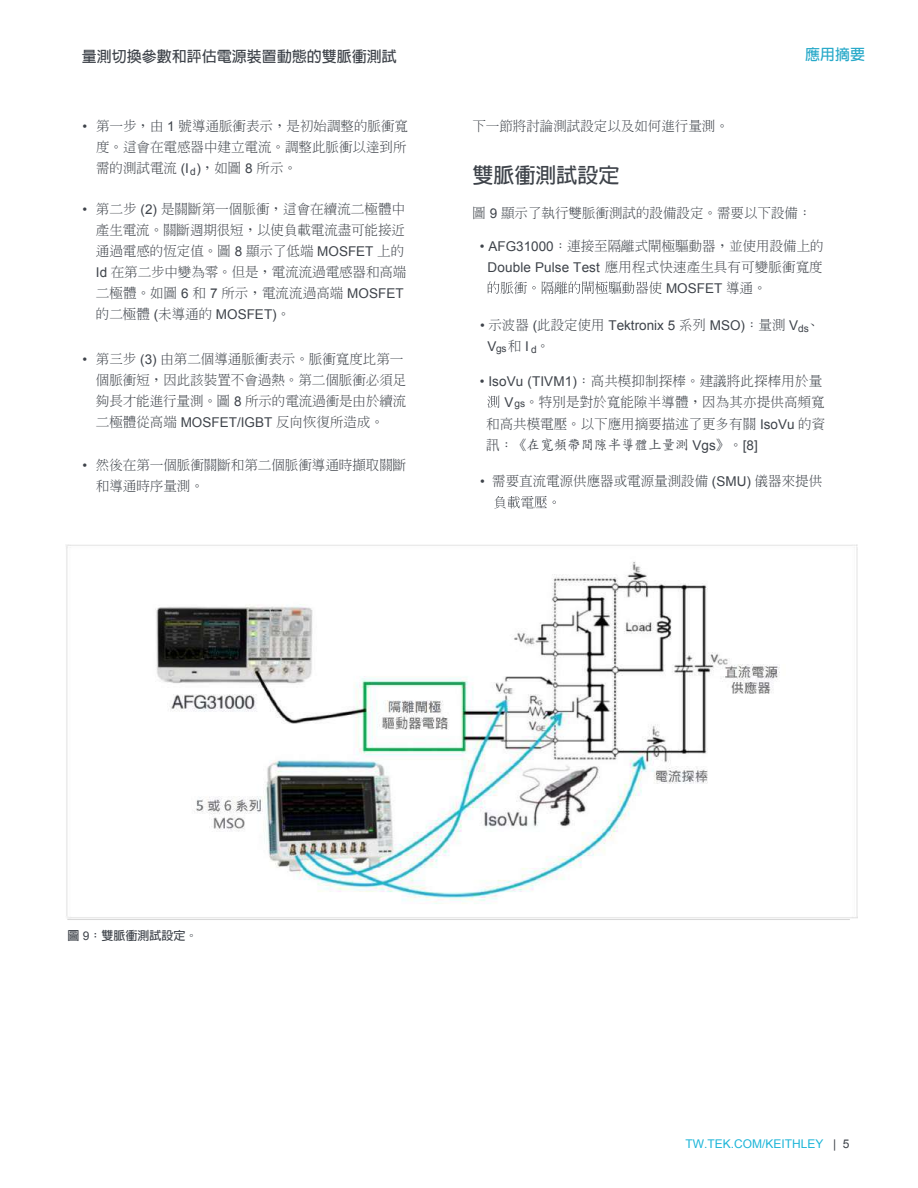
<style>
.page{position:relative;width:918px;height:1188px;background:#fff}
.page>*{position:absolute;margin:0;border:0;box-sizing:border-box;transform-origin:0 0}
.t1{font:700 21px "Lin Gothic";color:#3e434a}
.t2{font:700 15px "Lin Gothic";color:#3e434a}
.t3{font:700 15px "Lin Gothic";color:#27a9c9}
.t4{font:300 13.5px/21px "Adobe Ming Std";color:#3e434a}
.t5{font:13.5px/21px "Arial";color:#3e434a}
.t6{font:500 13.5px "Zen Kai";color:#3e434a}
.t7{font:12px "Arial";color:#1cb5d8}
.t8{font:700 12px "Lin Gothic";color:#3e434a}
.t9{font:10.2px "Arial";color:#3e434a}
.s1{font-family:"Arial";font-weight:400}
.s2{font-family:"Adobe Ming Std";font-weight:300}
.s3{font-family:"Arial";font-weight:400;font-size:10.2px}
.s4{color:#3e434a}
</style>
<div class="page">
<svg style="left:488px;top:281px;width:174px;height:13px"></svg>
<svg style="left:487px;top:396px;width:13px;height:12px"></svg>
<svg style="left:494px;top:496px;width:62px;height:13px"></svg>
<img style="left:66px;top:544px;width:792px;height:375px">
<p class="t2" style="left:82px;top:48px;width:317px">量測切換參數和評估電源裝置動態的雙脈衝測試</p>
<p class="t4" style="left:96px;top:115px;width:314px;text-align:justify;text-indent:-14px"><span class="s1">•</span> 第一步，由 <span class="s1">1</span> 號導通脈衝表示，是初始調整的脈衝寬度。這會在電感器中建立電流。調整此脈衝以達到所需的測試電流 <span class="s1">(I )</span><sub>d</sub> ，如圖 <span class="s1">8</span> 所示。</p>
<p class="t4" style="left:96px;top:198px;width:312px;text-indent:-14px"><span class="s1">•</span> 第二步 <span class="s1">(2)</span> 是關斷第一個脈衝，這會在續流二極體中產生電流。關斷週期很短，以使負載電流盡可能接近通過電感的恆定值。圖 <span class="s1">8</span> 顯示了低端 <span class="s1">MOSFET</span> 上的<br><span class="s1">Id</span> 在第二步中變為零。但是，電流流過電感器和高端二極體。如圖 <span class="s1">6</span> 和 <span class="s1">7</span> 所示，電流流過高端 <span class="s1">MOSFET</span>的二極體 <span class="s1">(</span>未導通的 <span class="s1">MOSFET)</span>。</p>
<p class="t4" style="left:96px;top:348px;width:312px;text-indent:-14px"><span class="s1">•</span> 第三步 <span class="s1">(3)</span> 由第二個導通脈衝表示。脈衝寬度比第一個脈衝短，因此該裝置不會過熱。第二個脈衝必須足夠長才能進行量測。圖 <span class="s1">8</span> 所示的電流過衝是由於續流二極體從高端 <span class="s1">MOSFET/IGBT</span> 反向恢復所造成。</p>
<p class="t4" style="left:96px;top:454px;width:312px;text-indent:-14px"><span class="s1">•</span> 然後在第一個脈衝關斷和第二個脈衝導通時擷取關斷和導通時序量測。</p>
<p class="t3" style="left:805px;top:47px;width:61px">應用摘要</p>
<p class="t4" style="left:472px;top:115px;width:258px">下一節將討論測試設定以及如何進行量測。</p>
<h1 class="t1" style="left:472px;top:164px;width:148px">雙脈衝測試設定</h1>
<p class="t4" style="left:472px;top:202px;width:341px">圖 <span class="s1">9</span> 顯示了執行雙脈衝測試的設備設定。需要以下設備：</p>
<p class="t4" style="left:480px;top:235px;width:345px;text-align:center"><span class="s1">• AFG31000</span>：連接至隔離式閘極驅動器，並使用設備上的<br><span class="s1">Double Pulse Test</span> 應用程式快速產生具有可變脈衝寬度</p>
<p class="t5" style="left:666px;top:278px;width:102px">MOSFET <span class="s2">導通。</span></p>
<p class="t5" style="left:488px;top:315px;width:333px;text-indent:-8px">• <span class="s2">示波器</span> (<span class="s2">此設定使用</span> Tektronix 5 <span class="s2">系列</span> MSO)<span class="s2">：量測</span> V <span class="s2">、<br></span>V <span class="s2">和</span> I <span class="s2">。</span></p>
<p class="t9" style="left:798px;top:321px;width:12px">ds</p>
<p class="t9" style="left:496px;top:342px;width:12px">gs</p>
<p class="t9" style="left:531px;top:343px;width:7px">d</p>
<p class="t4" style="left:480px;top:370px;width:346px;text-align:right"><span class="s1">• IsoVu (TIVM1)</span>：高共模抑制探棒。建議將此探棒用於量<br><span class="s1">V</span> <span class="s3">gs</span>。特別是對於寬能隙半導體，因為其亦提供高頻寬</p>
<p class="t4" style="left:486px;top:413px;width:341px">和高共模電壓。以下應用摘要描述了更多有關 <span class="s1">IsoVu</span> 的資</p>
<p class="t6" style="left:486px;top:438px;width:273px"><span class="s2">訊：《</span>在寬頻帶間隙半導體上量測 <span class="s1">Vgs</span><span class="s2">》。</span><span class="s1">[8]</span></p>
<p class="t4" style="left:480px;top:470px;width:344px"><span class="s1">•</span> 需要直流電源供應器或電源量測設備 <span class="s1">(SMU)</span> 儀器來提供</p>
<p class="t8" style="left:68px;top:929px;width:132px">圖 <span class="s1">9</span>：雙脈衝測試設定。</p>
<p class="t7" style="left:686px;top:1136px;width:165px">TW.TEK.COM/KEITHLEY <span class="s4">| 5</span></p>
</div>
